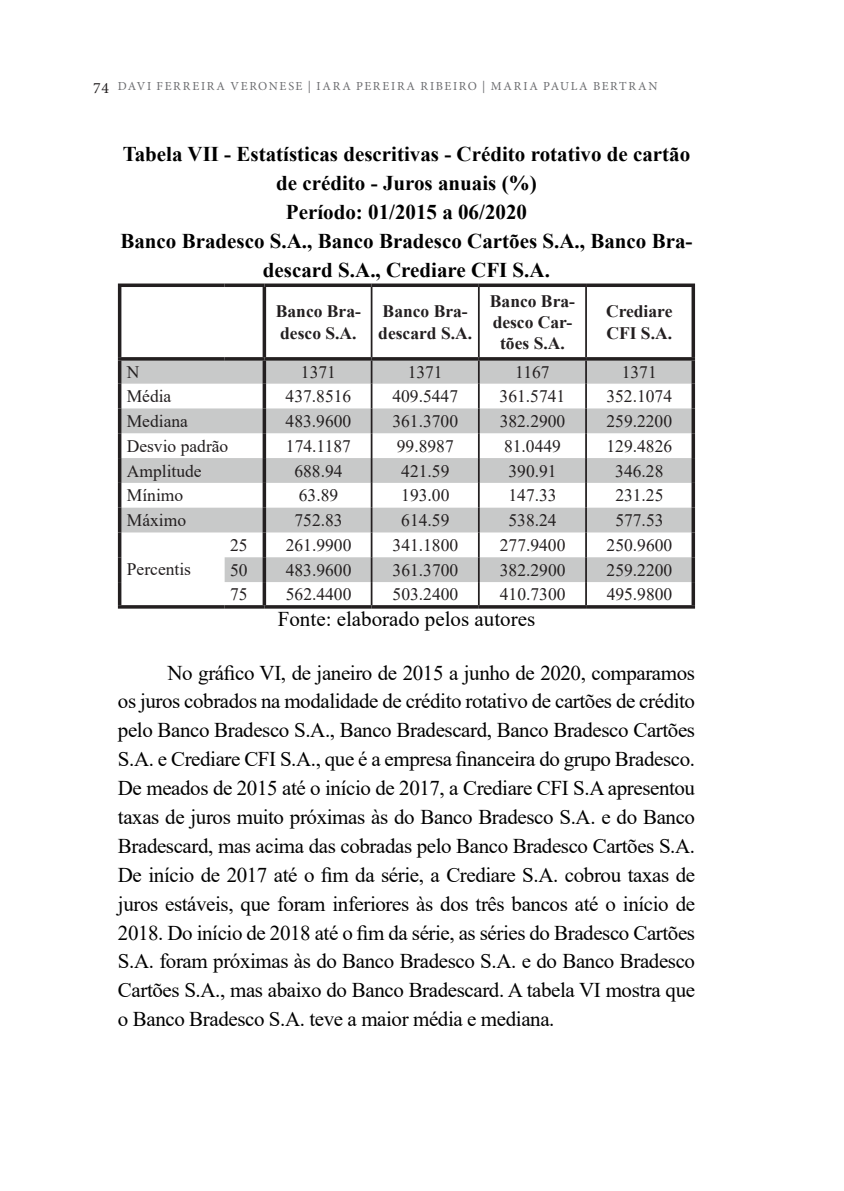
<style>
.page{position:relative;width:844px;height:1191px;background:#fff}
.page>*{position:absolute;margin:0;border:0;box-sizing:border-box;transform-origin:0 0}
.t1{font:21px/28.9px "Times New Roman";letter-spacing:-.02em;color:#000;text-align:justify}
.t2{font:700 21px/28.9px "Times New Roman";color:#000;text-align:center}
.t3{font:21px "Times New Roman";color:#000}
.t4{font:17.5px "Times New Roman";color:#231f20}
.t5{font:700 17.5px/21px "Times New Roman";color:#231f20}
.t6{font:12.25px "Minion Pro";letter-spacing:.135em;color:#6c6d70}
.s1{font-size:15.75px;color:#231f20}
</style>
<div class="page">
<hr style="left:118px;top:287px;width:3px;height:70px;background:#231f20">
<svg style="left:262px;top:287px;width:4px;height:70px"></svg>
<hr style="left:370px;top:287px;width:2px;height:70px;background:#231f20">
<hr style="left:478px;top:287px;width:1px;height:70px;background:#231f20">
<hr style="left:585px;top:287px;width:1px;height:70px;background:#231f20">
<hr style="left:691px;top:287px;width:3px;height:70px;background:#231f20">
<hr style="left:118px;top:360px;width:3px;height:24px;background:#231f20">
<svg style="left:118px;top:283px;width:106px;height:4px"></svg>
<svg style="left:224px;top:283px;width:40px;height:4px"></svg>
<svg style="left:264px;top:283px;width:107px;height:4px"></svg>
<svg style="left:371px;top:283px;width:107px;height:4px"></svg>
<svg style="left:478px;top:283px;width:108px;height:4px"></svg>
<svg style="left:586px;top:283px;width:108px;height:4px"></svg>
<hr style="left:118px;top:357px;width:106px;height:3px;background:#231f20">
<hr style="left:224px;top:357px;width:40px;height:3px;background:#231f20">
<hr style="left:264px;top:357px;width:107px;height:3px;background:#231f20">
<hr style="left:371px;top:357px;width:107px;height:3px;background:#231f20">
<hr style="left:478px;top:357px;width:108px;height:3px;background:#231f20">
<hr style="left:586px;top:357px;width:108px;height:3px;background:#231f20">
<hr style="left:691px;top:360px;width:3px;height:24px;background:#231f20">
<hr style="left:118px;top:384px;width:3px;height:24px;background:#231f20">
<hr style="left:691px;top:384px;width:3px;height:24px;background:#231f20">
<hr style="left:118px;top:408px;width:3px;height:25px;background:#231f20">
<hr style="left:691px;top:408px;width:3px;height:25px;background:#231f20">
<hr style="left:118px;top:433px;width:3px;height:25px;background:#231f20">
<hr style="left:691px;top:433px;width:3px;height:25px;background:#231f20">
<hr style="left:118px;top:458px;width:3px;height:25px;background:#231f20">
<hr style="left:691px;top:458px;width:3px;height:25px;background:#231f20">
<hr style="left:118px;top:483px;width:3px;height:24px;background:#231f20">
<hr style="left:691px;top:483px;width:3px;height:24px;background:#231f20">
<hr style="left:118px;top:507px;width:3px;height:25px;background:#231f20">
<hr style="left:691px;top:507px;width:3px;height:25px;background:#231f20">
<hr style="left:118px;top:532px;width:3px;height:25px;background:#231f20">
<hr style="left:118px;top:557px;width:3px;height:25px;background:#231f20">
<hr style="left:118px;top:582px;width:3px;height:23px;background:#231f20">
<hr style="left:691px;top:532px;width:3px;height:25px;background:#231f20">
<hr style="left:691px;top:557px;width:3px;height:25px;background:#231f20">
<hr style="left:118px;top:605px;width:106px;height:3px;background:#231f20">
<hr style="left:224px;top:605px;width:40px;height:3px;background:#231f20">
<hr style="left:264px;top:605px;width:107px;height:3px;background:#231f20">
<hr style="left:371px;top:605px;width:107px;height:3px;background:#231f20">
<hr style="left:478px;top:605px;width:108px;height:3px;background:#231f20">
<hr style="left:586px;top:605px;width:108px;height:3px;background:#231f20">
<svg style="left:120px;top:359px;width:573px;height:246px"></svg>
<hr style="left:691px;top:582px;width:3px;height:23px;background:#231f20">
<p class="t6" style="left:93px;top:78px;width:565px"><span class="s1">74</span> DAVI FERREIRA VERONESE | IARA PEREIRA RIBEIRO | MARIA PAULA BERTRAN</p>
<p class="t2" style="left:120px;top:139px;width:573px">Tabela VII - Estatísticas descritivas - Crédito rotativo de cartão de crédito - Juros anuais (%)<br>Período: 01/2015 a 06/2020<br>Banco Bradesco S.A., Banco Bradesco Cartões S.A., Banco Bra&shy;descard S.A., Crediare CFI S.A.</p>
<p class="t5" style="left:276px;top:301px;width:87px">Banco Bra&shy;desco S.A.</p>
<p class="t5" style="left:378px;top:301px;width:95px">Banco Bra&shy;descard S.A.</p>
<p class="t5" style="left:489px;top:290px;width:87px;text-align:center">Banco Bra&shy;desco Car&shy;tões S.A.</p>
<p class="t5" style="left:606px;top:301px;width:68px">Crediare<br>CFI S.A.</p>
<p class="t4" style="left:127px;top:360px;width:14px">N</p>
<p class="t4" style="left:301px;top:360px;width:36px">1371</p>
<p class="t4" style="left:407px;top:360px;width:36px">1371</p>
<p class="t4" style="left:515px;top:360px;width:36px">1167</p>
<p class="t4" style="left:621px;top:360px;width:36px">1371</p>
<p class="t4" style="left:127px;top:384px;width:46px">Média</p>
<p class="t4" style="left:285px;top:384px;width:67px">437.8516</p>
<p class="t4" style="left:392px;top:384px;width:67px">409.5447</p>
<p class="t4" style="left:499px;top:384px;width:67px">361.5741</p>
<p class="t4" style="left:606px;top:384px;width:67px">352.1074</p>
<p class="t4" style="left:127px;top:409px;width:63px">Mediana</p>
<p class="t4" style="left:285px;top:409px;width:67px">483.9600</p>
<p class="t4" style="left:392px;top:409px;width:67px">361.3700</p>
<p class="t4" style="left:499px;top:409px;width:67px">382.2900</p>
<p class="t4" style="left:606px;top:409px;width:67px">259.2200</p>
<p class="t4" style="left:127px;top:433px;width:103px">Desvio padrão</p>
<p class="t4" style="left:286px;top:433px;width:66px">174.1187</p>
<p class="t4" style="left:397px;top:433px;width:58px">99.8987</p>
<p class="t4" style="left:504px;top:433px;width:58px">81.0449</p>
<p class="t4" style="left:606px;top:433px;width:67px">129.4826</p>
<p class="t4" style="left:127px;top:458px;width:76px">Amplitude</p>
<p class="t4" style="left:294px;top:458px;width:50px">688.94</p>
<p class="t4" style="left:401px;top:458px;width:50px">421.59</p>
<p class="t4" style="left:508px;top:458px;width:50px">390.91</p>
<p class="t4" style="left:615px;top:458px;width:50px">346.28</p>
<p class="t4" style="left:127px;top:483px;width:58px">Mínimo</p>
<p class="t4" style="left:299px;top:483px;width:41px">63.89</p>
<p class="t4" style="left:401px;top:483px;width:50px">193.00</p>
<p class="t4" style="left:508px;top:483px;width:50px">147.33</p>
<p class="t4" style="left:615px;top:483px;width:50px">231.25</p>
<p class="t4" style="left:127px;top:508px;width:61px">Máximo</p>
<p class="t4" style="left:294px;top:508px;width:50px">752.83</p>
<p class="t4" style="left:401px;top:508px;width:50px">614.59</p>
<p class="t4" style="left:508px;top:508px;width:50px">538.24</p>
<p class="t4" style="left:615px;top:508px;width:50px">577.53</p>
<p class="t4" style="left:127px;top:556px;width:66px">Percentis</p>
<p class="t4" style="left:230px;top:533px;width:19px">25</p>
<p class="t4" style="left:286px;top:533px;width:67px">261.9900</p>
<p class="t4" style="left:392px;top:533px;width:67px">341.1800</p>
<p class="t4" style="left:499px;top:533px;width:67px">277.9400</p>
<p class="t4" style="left:606px;top:533px;width:67px">250.9600</p>
<p class="t4" style="left:230px;top:557px;width:19px">50</p>
<p class="t4" style="left:286px;top:557px;width:67px">483.9600</p>
<p class="t4" style="left:392px;top:557px;width:67px">361.3700</p>
<p class="t4" style="left:499px;top:557px;width:67px">382.2900</p>
<p class="t4" style="left:606px;top:557px;width:67px">259.2200</p>
<p class="t4" style="left:230px;top:581px;width:19px">75</p>
<p class="t4" style="left:286px;top:581px;width:67px">562.4400</p>
<p class="t4" style="left:392px;top:581px;width:67px">503.2400</p>
<p class="t4" style="left:499px;top:581px;width:67px">410.7300</p>
<p class="t4" style="left:606px;top:581px;width:67px">495.9800</p>
<p class="t3" style="left:278px;top:604px;width:259px">Fonte: elaborado pelos autores</p>
<p class="t1" style="left:118px;top:657px;width:578px;text-indent:50px">No gráfico VI, de janeiro de 2015 a junho de 2020, comparamos os juros cobrados na modalidade de crédito rotativo de cartões de crédito pelo Banco Bradesco S.A., Banco Bradescard, Banco Bradesco Cartões S.A. e Crediare CFI S.A., que é a empresa financeira do grupo Bradesco.<br>De meados de 2015 até o início de 2017, a Crediare CFI S.A apresentou taxas de juros muito próximas às do Banco Bradesco S.A. e do Banco Bradescard, mas acima das cobradas pelo Banco Bradesco Cartões S.A.<br>De início de 2017 até o fim da série, a Crediare S.A. cobrou taxas de juros estáveis, que foram inferiores às dos três bancos até o início de 2018. Do início de 2018 até o fim da série, as séries do Bradesco Cartões S.A. foram próximas às do Banco Bradesco S.A. e do Banco Bradesco Cartões S.A., mas abaixo do Banco Bradescard. A tabela VI mostra que o Banco Bradesco S.A. teve a maior média e mediana.</p>
</div>
